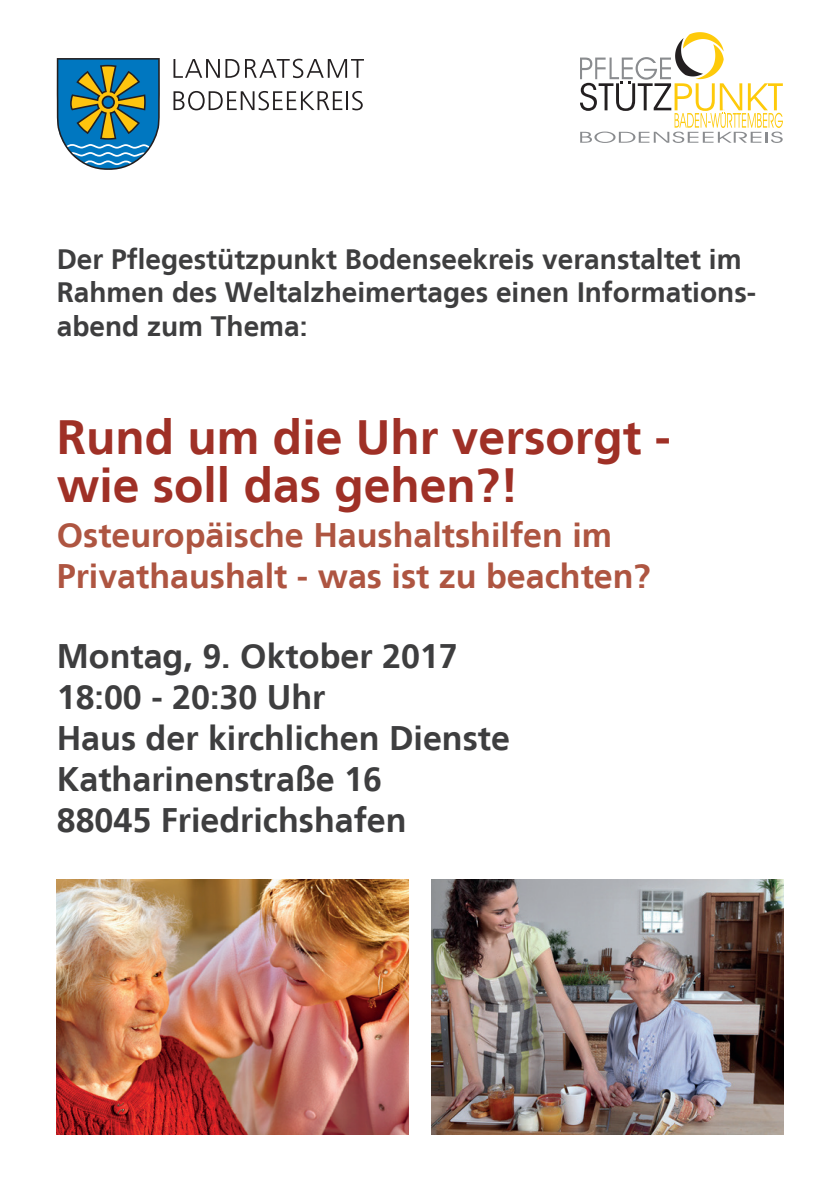
<style>
.page{position:relative;width:840px;height:1191px;background:#fff}
.page>*{position:absolute;margin:0;border:0;box-sizing:border-box;transform-origin:0 0}
.t1{font:700 48px/48px "Frutiger LT";color:#9f3026}
.t2{font:700 34px/40.8px "Frutiger LT";color:#3e3e3f}
.t3{font:700 34px/40.8px "Frutiger LT";color:#ae5541}
.t4{font:700 28px/33.6px "Frutiger LT";color:#3e3e3f}
</style>
<div class="page">
<svg style="left:173px;top:59px;width:66px;height:19px"></svg>
<svg style="left:245px;top:59px;width:119px;height:19px"></svg>
<svg style="left:173px;top:91px;width:189px;height:19px"></svg>
<svg style="left:57px;top:58px;width:103px;height:112px;background:#4c8998"></svg>
<svg style="left:580px;top:32px;width:202px;height:111px"></svg>
<img style="left:431px;top:879px;width:351px;height:255px">
<img style="left:57px;top:879px;width:351px;height:255px">
<p class="t4" style="left:57px;top:242px;width:700px">Der Pflegestützpunkt Bodenseekreis veranstaltet im<br>Rahmen des Weltalzheimertages einen Informations&shy;abend zum Thema:</p>
<h1 class="t1" style="left:57px;top:413px;width:615px">Rund um die Uhr versorgt - wie soll das gehen?!</h1>
<p class="t3" style="left:57px;top:515px;width:595px">Osteuropäische Haushaltshilfen im<br>Privathaushalt - was ist zu beachten?</p>
<p class="t2" style="left:57px;top:636px;width:454px">Montag, 9. Oktober 2017<br>18:00 - 20:30 Uhr<br>Haus der kirchlichen Dienste<br>Katharinenstraße 16<br>88045 Friedrichshafen</p>
</div>
